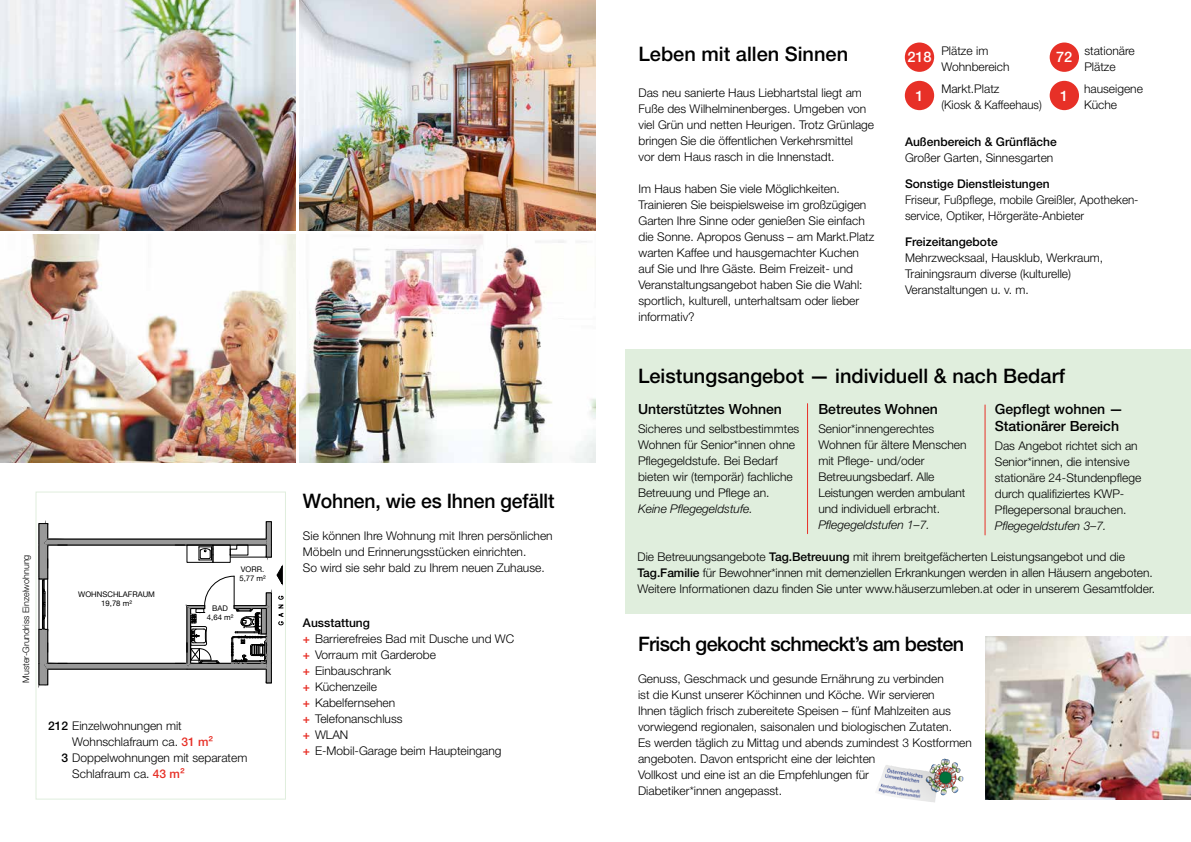
<style>
.page{position:relative;width:1191px;height:842px;background:#fff}
.page>*{position:absolute;margin:0;border:0;box-sizing:border-box;transform-origin:0 0}
.t1{font:500 20px "Helvetica Neue LT Pro";color:#000}
.t2{font:500 20px "Helvetica Neue LT Pro";letter-spacing:-.03em;color:#000}
.t3{font:500 14.6px "Helvetica Neue LT Pro";color:#fff}
.t4{font:500 14px/17px "Helvetica Neue LT Pro";color:#000}
.t5{font:300 12px/16px "Helvetica Neue LT Pro";color:#000}
.t6{font:500 12px "Helvetica Neue LT Pro";color:#000}
.t7{font:italic 300 12px "Helvetica Neue LT Pro";color:#000}
.t8{font:300 9px "Helvetica Neue LT Pro";color:#000}
.t9{font:7.7px/9.3px "Helvetica Neue";color:#000;text-align:center}
.s1{font-weight:500}
.s2{font-weight:500;color:#e73027}
</style>
<div class="page">
<div style="left:36px;top:491px;width:250px;height:309px;background:#fff;border:1px solid #e0eedd"></div>
<img style="left:299px;top:0;width:296px;height:231px">
<img style="left:0;top:0;width:296px;height:231px">
<div style="left:904px;top:43px;width:30px;height:29px;background:#e73027;border-radius:50%"></div>
<div style="left:1049px;top:43px;width:30px;height:29px;background:#e73027;border-radius:50%"></div>
<div style="left:1049px;top:81px;width:30px;height:29px;background:#e73027;border-radius:50%"></div>
<div style="left:904px;top:81px;width:30px;height:29px;background:#e73027;border-radius:50%"></div>
<svg style="left:38px;top:521px;width:245px;height:164px"></svg>
<hr style="left:234px;top:576px;width:1px;height:30px;background:#000">
<img style="left:0;top:234px;width:296px;height:228px">
<img style="left:299px;top:234px;width:296px;height:228px">
<img style="left:985px;top:636px;width:206px;height:163px">
<div style="left:625px;top:349px;width:566px;height:265px;background:#e0eedd"></div>
<hr style="left:807px;top:404px;width:1px;height:130px;background:#e73027">
<hr style="left:984px;top:405px;width:1px;height:130px;background:#e73027">
<img style="left:877px;top:759px;width:67px;height:41px">
<p class="t8" style="left:20px;top:683px;width:130px;rotate:-90deg">Muster-Grundriss Einzelwohnung</p>
<p class="t9" style="left:78px;top:590px;width:78px">WOHNSCHLAFRAUM<br>19,78 m²</p>
<p class="t9" style="left:239px;top:565px;width:28px;text-align:left">VORR.<br>5,77 m²</p>
<p class="t9" style="left:207px;top:604px;width:28px">BAD<br>4,64 m²</p>
<p class="t5" style="left:48px;top:717px;width:135px"><span class="s1">212</span> Einzelwohnungen mit</p>
<p class="t5" style="left:72px;top:733px;width:142px">Wohnschlafraum ca. <span class="s2">31 m²</span></p>
<p class="t5" style="left:62px;top:749px;width:187px"><span class="s1">3</span> Doppelwohnungen mit separatem</p>
<p class="t5" style="left:72px;top:765px;width:114px">Schlafraum ca. <span class="s2">43 m²</span></p>
<h1 class="t1" style="left:303px;top:488px;width:253px">Wohnen, wie es Ihnen gefällt</h1>
<p class="t5" style="left:303px;top:527px;width:251px">Sie können Ihre Wohnung mit Ihren persönlichen<br>Möbeln und Erinnerungsstücken einrichten.<br>So wird sie sehr bald zu Ihrem neuen Zuhause.</p>
<p class="t5" style="left:303px;top:614px;width:213px"><span class="s1">Ausstattung<br></span><span class="s2">+</span> Barrierefreies Bad mit Dusche und WC <span class="s2">+</span> Vorraum mit Garderobe<br><span class="s2">+</span> Einbauschrank<br><span class="s2">+</span> Küchenzeile<br><span class="s2">+</span> Kabelfernsehen<br><span class="s2">+</span> Telefonanschluss<br><span class="s2">+</span> WLAN<br><span class="s2">+</span> E-Mobil-Garage beim Haupteingang</p>
<h1 class="t1" style="left:638px;top:41px;width:211px">Leben mit allen Sinnen</h1>
<p class="t5" style="left:638px;top:84px;width:237px">Das neu sanierte Haus Liebhartstal liegt am Fuße des Wilhelminenberges. Umgeben von viel Grün und netten Heurigen. Trotz Grünlage bringen Sie die öffentlichen Verkehrsmittel<br>vor dem Haus rasch in die Innenstadt.</p>
<p class="t5" style="left:638px;top:180px;width:237px">Im Haus haben Sie viele Möglichkeiten.<br>Trainieren Sie beispielsweise im großzügigen Garten Ihre Sinne oder genießen Sie einfach die Sonne. Apropos Genuss – am Markt.Platz warten Kaffee und hausgemachter Kuchen auf Sie und Ihre Gäste. Beim Freizeit- und Veranstaltungsangebot haben Sie die Wahl: sportlich, kulturell, unterhaltsam oder lieber informativ?</p>
<p class="t5" style="left:941px;top:43px;width:70px">Plätze im<br>Wohnbereich</p>
<p class="t5" style="left:1084px;top:43px;width:52px">stationäre<br>Plätze</p>
<p class="t3" style="left:1060px;top:87px;width:10px">1</p>
<p class="t5" style="left:1084px;top:80px;width:60px">hauseigene<br>Küche</p>
<p class="t3" style="left:907px;top:48px;width:25px">218</p>
<p class="t3" style="left:1056px;top:48px;width:18px">72</p>
<p class="t3" style="left:915px;top:87px;width:10px">1</p>
<p class="t5" style="left:941px;top:80px;width:102px">Markt.Platz<br>(Kiosk &amp; Kaffeehaus)</p>
<p class="t6" style="left:905px;top:135px;width:153px">Außenbereich &amp; Grünfläche</p>
<p class="t5" style="left:905px;top:150px;width:150px">Großer Garten, Sinnesgarten</p>
<p class="t6" style="left:905px;top:177px;width:146px">Sonstige Dienstleistungen</p>
<p class="t5" style="left:905px;top:192px;width:235px">Friseur, Fußpflege, mobile Greißler, Apotheken&shy;service, Optiker, Hörgeräte-Anbieter</p>
<p class="t6" style="left:905px;top:235px;width:94px">Freizeitangebote</p>
<p class="t5" style="left:905px;top:250px;width:200px">Mehrzwecksaal, Hausklub, Werkraum,<br>Trainingsraum diverse (kulturelle)<br>Veranstaltungen u. v. m.</p>
<h1 class="t1" style="left:638px;top:364px;width:428px">Leistungsangebot — individuell &amp; nach Bedarf</h1>
<p class="t4" style="left:638px;top:400px;width:145px">Unterstütztes Wohnen</p>
<p class="t5" style="left:638px;top:420px;width:163px">Sicheres und selbstbestimmtes<br>Wohnen für Senior*innen ohne<br>Pflegegeldstufe. Bei Bedarf bieten wir (temporär) fachliche<br>Betreuung und Pflege an.</p>
<p class="t7" style="left:638px;top:501px;width:116px">Keine Pflegegeldstufe.</p>
<p class="t4" style="left:994px;top:400px;width:130px">Gepflegt wohnen —<br>Stationärer Bereich</p>
<p class="t5" style="left:994px;top:438px;width:148px">Das Angebot richtet sich an<br>Senior*innen, die intensive stationäre 24-Stundenpflege durch qualifiziertes KWP-<br>Pflegepersonal brauchen.</p>
<p class="t7" style="left:994px;top:518px;width:113px">Pflegegeldstufen 3–7.</p>
<p class="t5" style="left:637px;top:548px;width:519px">Die Betreuungsangebote <span class="s1">Tag.Betreuung</span> mit ihrem breitgefächerten Leistungsangebot und die<br><span class="s1">Tag.Familie</span> für Bewohner*innen mit demenziellen Erkrankungen werden in allen Häusern angeboten.<br>Weitere Informationen dazu finden Sie unter www.häuserzumleben.at oder in unserem Gesamtfolder.</p>
<p class="t4" style="left:818px;top:400px;width:121px">Betreutes Wohnen</p>
<p class="t5" style="left:818px;top:420px;width:150px">Senior*innengerechtes<br>Wohnen für ältere Menschen mit Pflege- und/oder<br>Betreuungsbedarf. Alle<br>Leistungen werden ambulant und individuell erbracht.</p>
<p class="t7" style="left:818px;top:517px;width:113px">Pflegegeldstufen 1–7.</p>
<h1 class="t2" style="left:638px;top:632px;width:328px">Frisch gekocht schmeckt’s am besten</h1>
<p class="t5" style="left:638px;top:670px;width:335px">Genuss, Geschmack und gesunde Ernährung zu verbinden<br>ist die Kunst unserer Köchinnen und Köche. Wir servieren<br>Ihnen täglich frisch zubereitete Speisen – fünf Mahlzeiten aus vorwiegend regionalen, saisonalen und biologischen Zutaten.<br>Es werden täglich zu Mittag und abends zumindest 3 Kostformen angeboten. Davon entspricht eine der leichten<br>Vollkost und eine ist an die Empfehlungen für<br>Diabetiker*innen angepasst.</p>
</div>
